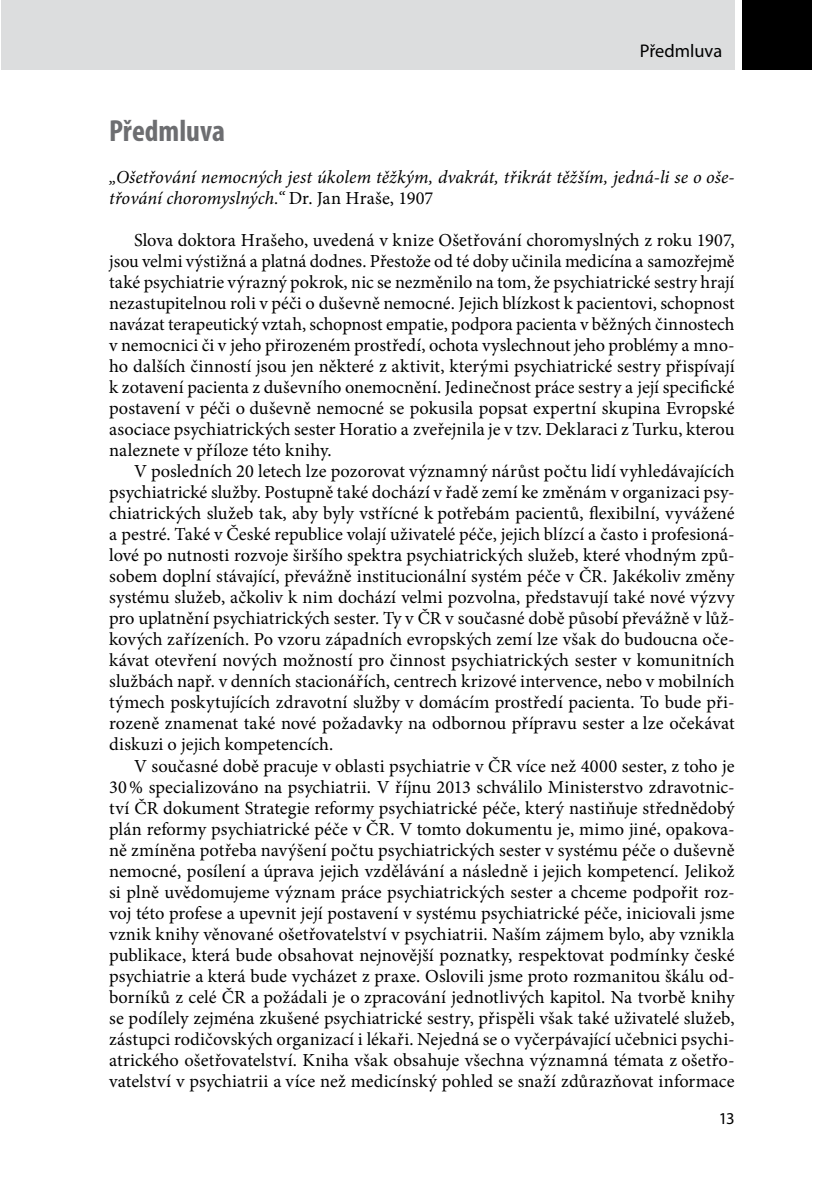
<style>
.page{position:relative;width:829px;height:1191px;background:#fff}
.page>*{position:absolute;margin:0;border:0;box-sizing:border-box;transform-origin:0 0}
._1_nadpis{font:700 condensed 30.62px "Myriad Pro";color:#6d6e71}
.text{font:18.38px/21px "Minion Pro";letter-spacing:.005em;color:#000;text-align:justify}
.text_1_nad{font:18.38px/21px "Minion Pro";letter-spacing:.005em;color:#000;text-align:justify}
.text_prvni{font:italic 18.38px/21px "Minion Pro";color:#000}
.t1{font:18.38px "Myriad Pro";letter-spacing:-.005em;color:#000}
.t2{font:16.62px "Myriad Pro";color:#000}
.s1{font-style:normal}
</style>
<div class="page">
<div style="left:742px;top:0;width:69px;height:69px;background:#000"></div>
<div style="left:1px;top:0;width:733px;height:69px;background:#dcddde"></div>
<p class="t1" style="left:639px;top:40px;width:84px">Předmluva</p>
<p class="_1_nadpis" style="left:109px;top:112px;width:117px">Předmluva</p>
<p class="text_prvni" style="left:109px;top:167px;width:625px">„Ošetřování nemocných jest úkolem těžkým, dvakrát, třikrát těžším, jedná-li se o oše&shy;třování choromyslných.“ <span class="s1">Dr. Jan Hraše, 1907</span></p>
<p class="text_1_nad" style="left:109px;top:230px;width:627px;text-indent:25px">Slova doktora Hrašeho, uvedená v knize Ošetřování choromyslných z roku 1907, jsou velmi výstižná a platná dodnes. Přestože od té doby učinila medicína a samozřejmě také psychiatrie výrazný pokrok, nic se nezměnilo na tom, že psychiatrické sestry hrají nezastupitelnou roli v péči o duševně nemocné. Jejich blízkost k pacientovi, schopnost navázat terapeutický vztah, schopnost empatie, podpora pacienta v běžných činnostech v nemocnici či v jeho přirozeném prostředí, ochota vyslechnout jeho problémy a mno&shy;ho dalších činností jsou jen některé z aktivit, kterými psychiatrické sestry přispívají k zotavení pacienta z duševního onemocnění. Jedinečnost práce sestry a její specifické postavení v péči o duševně nemocné se pokusila popsat expertní skupina Evropské asociace psychiatrických sester Horatio a zveřejnila je v tzv. Deklaraci z Turku, kterou naleznete v příloze této knihy.</p>
<p class="text" style="left:109px;top:461px;width:627px;text-indent:25px">V posledních 20 letech lze pozorovat významný nárůst počtu lidí vyhledávajících psychiatrické služby. Postupně také dochází v řadě zemí ke změnám v organizaci psy&shy;chiatrických služeb tak, aby byly vstřícné k potřebám pacientů, flexibilní, vyvážené a pestré. Také v České republice volají uživatelé péče, jejich blízcí a často i profesioná&shy;lové po nutnosti rozvoje širšího spektra psychiatrických služeb, které vhodným způ&shy;sobem doplní stávající, převážně institucionální systém péče v ČR. Jakékoliv změny systému služeb, ačkoliv k nim dochází velmi pozvolna, představují také nové výzvy pro uplatnění psychiatrických sester. Ty v ČR v současné době působí převážně v lůž&shy;kových zařízeních. Po vzoru západních evropských zemí lze však do budoucna oče&shy;kávat otevření nových možností pro činnost psychiatrických sester v komunitních službách např. v denních stacionářích, centrech krizové intervence, nebo v mobilních týmech poskytujících zdravotní služby v domácím prostředí pacienta. To bude při&shy;rozeně znamenat také nové požadavky na odbornou přípravu sester a lze očekávat diskuzi o jejich kompetencích.</p>
<p class="text" style="left:109px;top:755px;width:627px;text-indent:25px">V současné době pracuje v oblasti psychiatrie v ČR více než 4000 sester, z toho je 30% specializováno na psychiatrii. V říjnu 2013 schválilo Ministerstvo zdravotnic&shy;tví ČR dokument Strategie reformy psychiatrické péče, který nastiňuje střednědobý plán reformy psychiatrické péče v ČR. V tomto dokumentu je, mimo jiné, opakova&shy;ně zmíněna potřeba navýšení počtu psychiatrických sester v systému péče o duševně nemocné, posílení a úprava jejich vzdělávání a následně i jejich kompetencí. Jelikož si plně uvědomujeme význam práce psychiatrických sester a chceme podpořit roz&shy;voj této profese a upevnit její postavení v systému psychiatrické péče, iniciovali jsme vznik knihy věnované ošetřovatelství v psychiatrii. Naším zájmem bylo, aby vznikla publikace, která bude obsahovat nejnovější poznatky, respektovat podmínky české psychiatrie a která bude vycházet z praxe. Oslovili jsme proto rozmanitou škálu od&shy;borníků z celé ČR a požádali je o zpracování jednotlivých kapitol. Na tvorbě knihy se podílely zejména zkušené psychiatrické sestry, přispěli však také uživatelé služeb, zástupci rodičovských organizací i lékaři. Nejedná se o vyčerpávající učebnici psychi&shy;atrického ošetřovatelství. Kniha však obsahuje všechna významná témata z ošetřo&shy;vatelství v psychiatrii a více než medicínský pohled se snaží zdůrazňovat informace</p>
<p class="t2" style="left:718px;top:1108px;width:17px">13</p>
</div>
